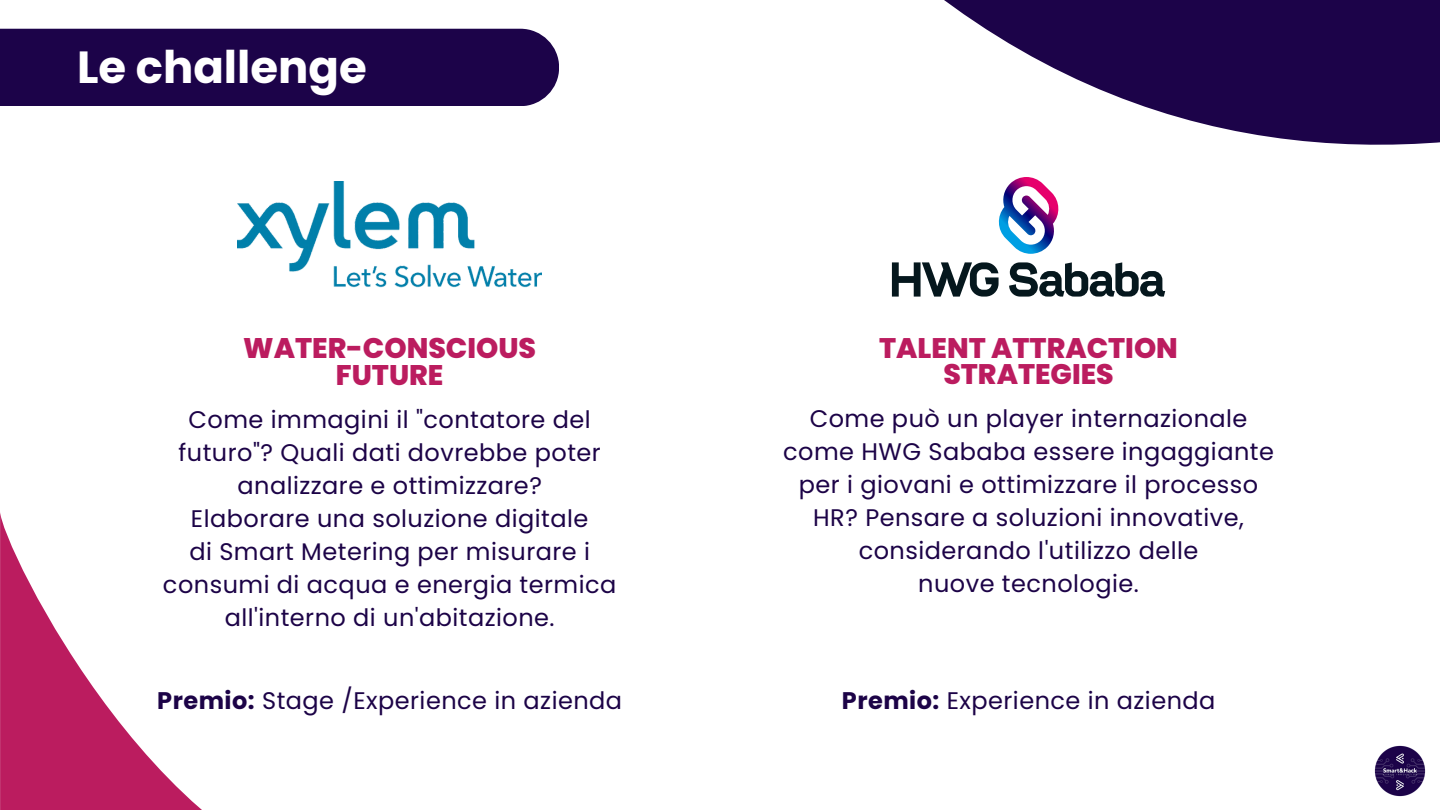
<style>
.page{position:relative;width:1440px;height:810px;background:#fff}
.page>*{position:absolute;margin:0;border:0;box-sizing:border-box;transform-origin:0 0}
.t1{font:700 45px "Poppins";color:#fff}
.t2{font:800 28.3px/26.4px "Poppins";color:#bb1c5f;text-align:center}
.t3{font:24px/33px "Poppins";letter-spacing:.02em;color:#1c0347;text-align:center}
.s1{font-weight:700}
</style>
<div class="page">
<div style="left:0;top:29px;width:559px;height:77px;background:#1c0349"></div>
<svg style="left:0;top:512px;width:130px;height:223px"></svg>
<svg style="left:0;top:735px;width:1402px;height:75px"></svg>
<img style="left:1375px;top:745px;width:51px;height:51px">
<img style="left:237px;top:181px;width:305px;height:107px">
<svg style="left:893px;top:0;width:517px;height:297px"></svg>
<div style="left:1410px;top:0;width:30px;height:144px;background:#1c0349"></div>
<p class="t1" style="left:77px;top:36px;width:291px">Le challenge</p>
<h2 class="t2" style="left:243px;top:335px;width:295px">WATER-CONSCIOUS<br>FUTURE</h2>
<p class="t3" style="left:179px;top:404px;width:424px">Come immagini il "contatore del futuro"? Quali dati dovrebbe poter analizzare e ottimizzare?</p>
<p class="t3" style="left:191px;top:503px;width:399px">Elaborare una soluzione digitale</p>
<h2 class="t3" style="left:163px;top:536px;width:455px">di Smart Metering per misurare i consumi di acqua e energia termica all'interno di un'abitazione.</h2>
<p class="t2" style="left:879px;top:335px;width:300px">TALENT ATTRACTION<br>STRATEGIES</p>
<p class="t3" style="left:810px;top:402px;width:439px">Come può un player internazionale</p>
<p class="t3" style="left:783px;top:435px;width:492px">come HWG Sababa essere ingaggiante</p>
<p class="t3" style="left:799px;top:468px;width:461px">per i giovani e ottimizzare il processo<br>HR? Pensare a soluzioni innovative, considerando l'utilizzo delle</p>
<p class="t3" style="left:918px;top:567px;width:222px">nuove tecnologie.</p>
<p class="t3" style="left:157px;top:684px;width:466px"><span class="s1">Premio:</span> Stage /Experience in azienda</p>
<p class="t3" style="left:842px;top:684px;width:375px"><span class="s1">Premio:</span> Experience in azienda</p>
</div>
